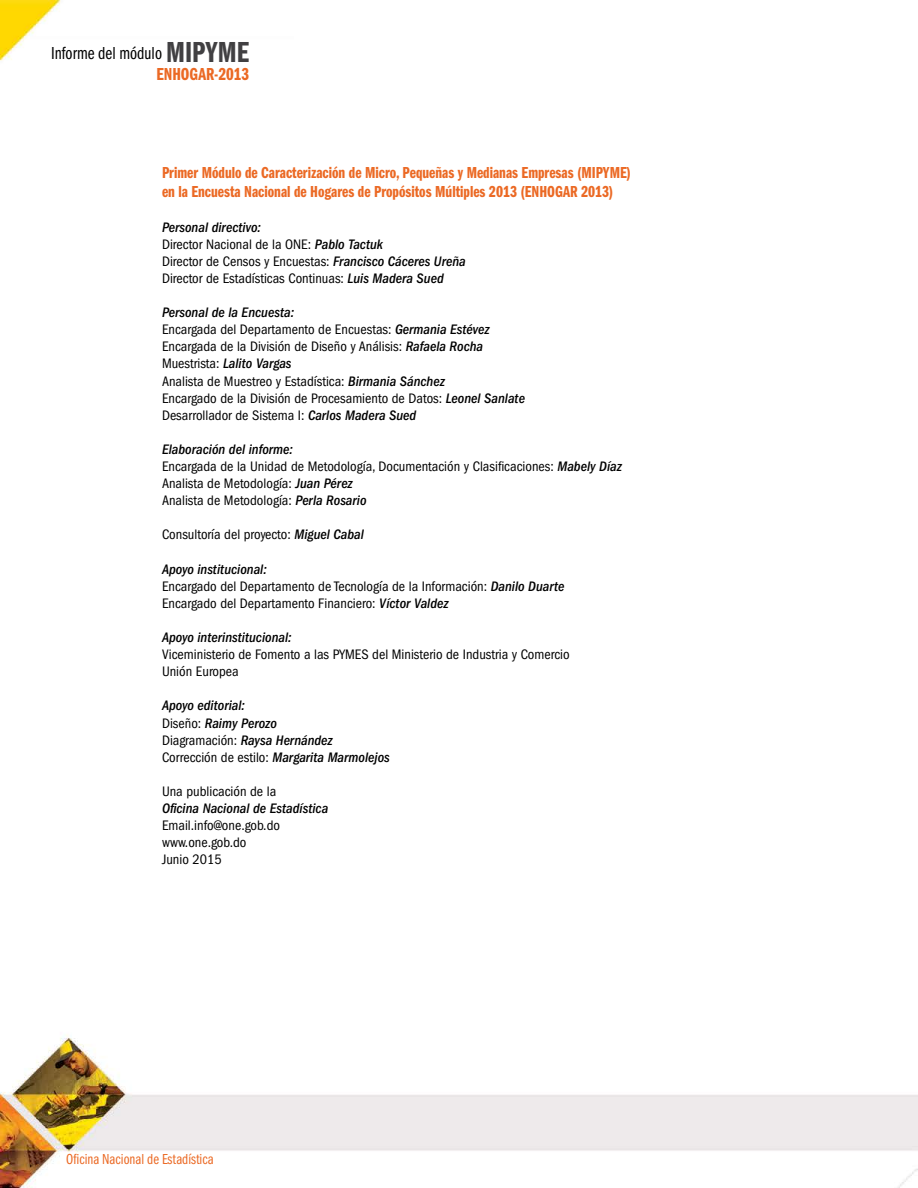
<style>
.page{position:relative;width:918px;height:1188px;background:#fff}
.page>*{position:absolute;margin:0;border:0;box-sizing:border-box;transform-origin:0 0}
.t1{font:30px "Franklin Got Itc TOT Dem Com";color:#414042}
.t2{font:18px "Franklin Got Itc TOT Boo Com";color:#000}
.t3{font:18px "Franklin Got Itc TOT Dem Com";color:#eb6924}
.t4{font:16.5px/19.8px "ITC Franklin Gothic Std Dm Cp";color:#eb6924}
.t5{font:15px "Franklin Got Itc TOT Boo Com";color:#eb6924}
.t6{font:condensed 14.25px/17.1px "ITC Franklin Gothic Std";color:#000}
.t7{font:italic 500 condensed 14.25px/17.1px "ITC Franklin Gothic Std";color:#000}
.s1{font-weight:500;font-style:italic}
.s2{font-weight:400;font-style:normal}
</style>
<div class="page">
<img style="left:0;top:0;width:918px;height:1188px">
<h1 class="t1" style="left:166px;top:35px;width:84px">MIPYME</h1>
<p class="t3" style="left:156px;top:64px;width:94px">ENHOGAR-2013</p>
<p class="t2" style="left:51px;top:43px;width:112px">Informe del módulo</p>
<p class="t4" style="left:162px;top:163px;width:471px">Primer Módulo de Caracterización de Micro, Pequeñas y Medianas Empresas (MIPYME) en la Encuesta Nacional de Hogares de Propósitos Múltiples 2013 (ENHOGAR 2013)</p>
<p class="t6" style="left:162px;top:219px;width:305px"><span class="s1">Personal directivo:<br></span>Director Nacional de la ONE: <span class="s1">Pablo Tactuk<br></span>Director de Censos y Encuestas: <span class="s1">Francisco Cáceres Ureña </span>Director de Estadísticas Continuas: <span class="s1">Luis Madera Sued</span></p>
<p class="t6" style="left:162px;top:304px;width:365px"><span class="s1">Personal de la Encuesta:<br></span>Encargada del Departamento de Encuestas: <span class="s1">Germania Estévez </span>Encargada de la División de Diseño y Análisis: <span class="s1">Rafaela Rocha </span>Muestrista: <span class="s1">Lalito Vargas<br></span>Analista de Muestreo y Estadística: <span class="s1">Birmania Sánchez<br></span>Encargado de la División de Procesamiento de Datos: <span class="s1">Leonel Sanlate </span>Desarrollador de Sistema I: <span class="s1">Carlos Madera Sued</span></p>
<p class="t6" style="left:162px;top:441px;width:462px"><span class="s1">Elaboración del informe:<br></span>Encargada de la Unidad de Metodología, Documentación y Clasificaciones: <span class="s1">Mabely Díaz </span>Analista de Metodología: <span class="s1">Juan Pérez<br></span>Analista de Metodología: <span class="s1">Perla Rosario</span></p>
<p class="t6" style="left:162px;top:526px;width:203px">Consultoría del proyecto: <span class="s1">Miguel Cabal</span></p>
<p class="t6" style="left:162px;top:561px;width:404px"><span class="s1">Apoyo institucional:<br></span>Encargado del Departamento de Tecnología de la Información: <span class="s1">Danilo Duarte<br></span>Encargado del Departamento Financiero: <span class="s1">Víctor Valdez</span></p>
<p class="t7" style="left:162px;top:629px;width:131px">Apoyo interinstitucional:</p>
<p class="t6" style="left:162px;top:646px;width:409px">Viceministerio de Fomento a las PYMES del Ministerio de Industria y Comercio<br>Unión Europea</p>
<p class="t7" style="left:162px;top:697px;width:229px">Apoyo editorial:<br><span class="s2">Diseño:</span> Raimy Perozo<br><span class="s2">Diagramación:</span> Raysa Hernández<br><span class="s2">Corrección de estilo:</span> Margarita Marmolejos</p>
<p class="t6" style="left:162px;top:783px;width:116px">Una publicación de la</p>
<p class="t7" style="left:162px;top:800px;width:168px">Oficina Nacional de Estadística</p>
<p class="t6" style="left:162px;top:817px;width:120px">Email.info@one.gob.do www.one.gob.do<br>Junio 2015</p>
<p class="t5" style="left:66px;top:1151px;width:149px">Oficina Nacional de Estadística</p>
</div>
